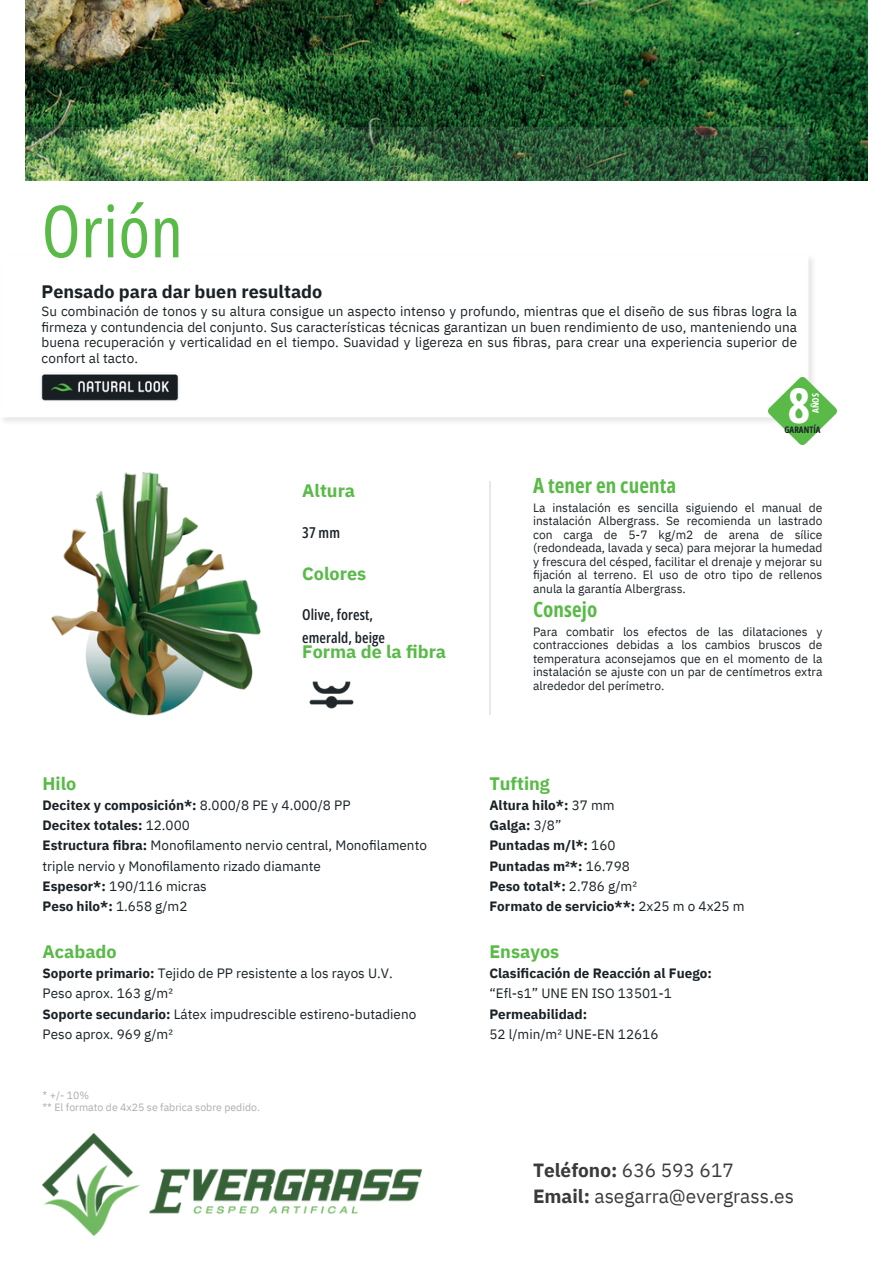
<style>
.page{position:relative;width:894px;height:1264px;background:#fff}
.page>*{position:absolute;margin:0;border:0;box-sizing:border-box;transform-origin:0 0}
.t1{font:72px "Open Sans Condensed";letter-spacing:.005em;color:#59ba48}
.t2{font:700 48px "Open Sans Condensed";color:#fff}
.t3{font:700 21px "Open Sans Condensed";letter-spacing:.005em;color:#59ba48}
.t4{font:19.05px/25.8px "IBM Plex Sans";color:#3c3b3b}
.t5{font:700 18px "IBM Plex Sans";color:#59ba48}
.t6{font:700 18px "IBM Plex Sans";color:#1a2226}
.t7{font:600 15px/22.5px "Open Sans Condensed";letter-spacing:.005em;color:#1a2226}
.t8{font:13.5px/20.2px "IBM Plex Sans";color:#1a2226}
.t9{font:700 13.5px/20.2px "IBM Plex Sans";color:#1a2226}
.t10{font:12px/13.5px "IBM Plex Sans";color:#1a2226;text-align:justify}
.t11{font:10.5px/12.3px "IBM Plex Sans";color:#adadb0}
.t12{font:700 9px "Open Sans Condensed";letter-spacing:.005em;color:#1a2226}
.t13{font:700 9px "Open Sans Condensed";color:#fff}
.s1{font-weight:700}
.s2{font-weight:400}
</style>
<div class="page">
<img style="left:26px;top:0;width:841px;height:180px">
<img style="left:25px;top:128px;width:783px;height:53px">
<img style="left:3px;top:258px;width:810px;height:164px">
<img style="left:51px;top:472px;width:209px;height:243px">
<img style="left:309px;top:681px;width:45px;height:28px">
<hr style="left:489px;top:481px;width:1px;height:233px;background:#e8e8e9">
<img style="left:743px;top:141px;width:39px;height:39px">
<img style="left:768px;top:377px;width:68px;height:68px">
<img style="left:43px;top:1133px;width:379px;height:102px">
<p class="t1" style="left:41px;top:180px;width:143px">Orión</p>
<p class="t6" style="left:41px;top:279px;width:282px">Pensado para dar buen resultado</p>
<p class="t8" style="left:41px;top:303px;width:756px;line-height:15.8px;text-align:justify">Su combinación de tonos y su altura consigue un aspecto intenso y profundo, mientras que el diseño de sus fibras logra la firmeza y contundencia del conjunto. Sus características técnicas garantizan un buen rendimiento de uso, manteniendo una buena recuperación y verticalidad en el tiempo. Suavidad y ligereza en sus fibras, para crear una experiencia superior de confort al tacto.</p>
<p class="t5" style="left:302px;top:479px;width:54px">Altura</p>
<p class="t7" style="left:302px;top:521px;width:39px">37 mm</p>
<p class="t5" style="left:302px;top:561px;width:65px">Colores</p>
<p class="t7" style="left:302px;top:603px;width:84px">Olive, forest, emerald, beige</p>
<p class="t5" style="left:302px;top:640px;width:145px">Forma de la fibra</p>
<p class="t5" style="left:43px;top:771px;width:35px">Hilo</p>
<p class="t8" style="left:43px;top:794px;width:386px"><span class="s1">Decitex y composición*:</span> 8.000/8 PE y 4.000/8 PP<br><span class="s1">Decitex totales:</span> 12.000<br><span class="s1">Estructura fibra:</span> Monofilamento nervio central, Monofilamento triple nervio y Monofilamento rizado diamante<br><span class="s1">Espesor*:</span> 190/116 micras<br><span class="s1">Peso hilo*:</span> 1.658 g/m2</p>
<h3 class="t5" style="left:43px;top:939px;width:76px">Acabado</h3>
<h3 class="t8" style="left:43px;top:962px;width:375px"><span class="s1">Soporte primario:</span> Tejido de PP resistente a los rayos U.V.<br>Peso aprox. 163 g/m²<br><span class="s1">Soporte secundario:</span> Látex impudrescible estireno-butadieno Peso aprox. 969 g/m²</h3>
<p class="t11" style="left:43px;top:1088px;width:219px">* +/- 10%<br>** El formato de 4x25 se fabrica sobre pedido.</p>
<p class="t2" style="left:787px;top:372px;width:24px">8</p>
<p class="t13" style="left:808px;top:413px;width:21px;rotate:-90deg">AÑOS</p>
<h2 class="t12" style="left:784px;top:423px;width:38px">GARANTÍA</h2>
<p class="t3" style="left:533px;top:470px;width:145px">A tener en cuenta</p>
<p class="t10" style="left:533px;top:500px;width:291px">La instalación es sencilla siguiendo el manual de instalación Albergrass. Se recomienda un lastrado con carga de 5-7 kg/m2 de arena de sílice (redondeada, lavada y seca) para mejorar la humedad y frescura del césped, facilitar el drenaje y mejorar su fijación al terreno. El uso de otro tipo de rellenos anula la garantía Albergrass.</p>
<p class="t3" style="left:533px;top:594px;width:66px">Consejo</p>
<p class="t10" style="left:533px;top:624px;width:291px">Para combatir los efectos de las dilataciones y contracciones debidas a los cambios bruscos de temperatura aconsejamos que en el momento de la instalación se ajuste con un par de centímetros extra alrededor del perímetro.</p>
<p class="t5" style="left:489px;top:771px;width:62px">Tufting</p>
<p class="t9" style="left:489px;top:794px;width:257px">Altura hilo*: <span class="s2">37 mm<br></span>Galga: <span class="s2">3/8”<br></span>Puntadas m/l*: <span class="s2">160<br></span>Puntadas m²*: <span class="s2">16.798<br></span>Peso total*: <span class="s2">2.786 g/m²<br></span>Formato de servicio**: <span class="s2">2x25 m o 4x25 m</span></p>
<p class="t5" style="left:489px;top:939px;width:71px">Ensayos</p>
<p class="t9" style="left:489px;top:962px;width:224px">Clasificación de Reacción al Fuego: <span class="s2">“Efl-s1” UNE EN ISO 13501-1<br></span>Permeabilidad:<br><span class="s2">52 l/min/m² UNE-EN 12616</span></p>
<p class="t4" style="left:533px;top:1157px;width:262px"><span class="s1">Teléfono:</span> 636 593 617<br><span class="s1">Email:</span> asegarra@evergrass.es</p>
</div>
